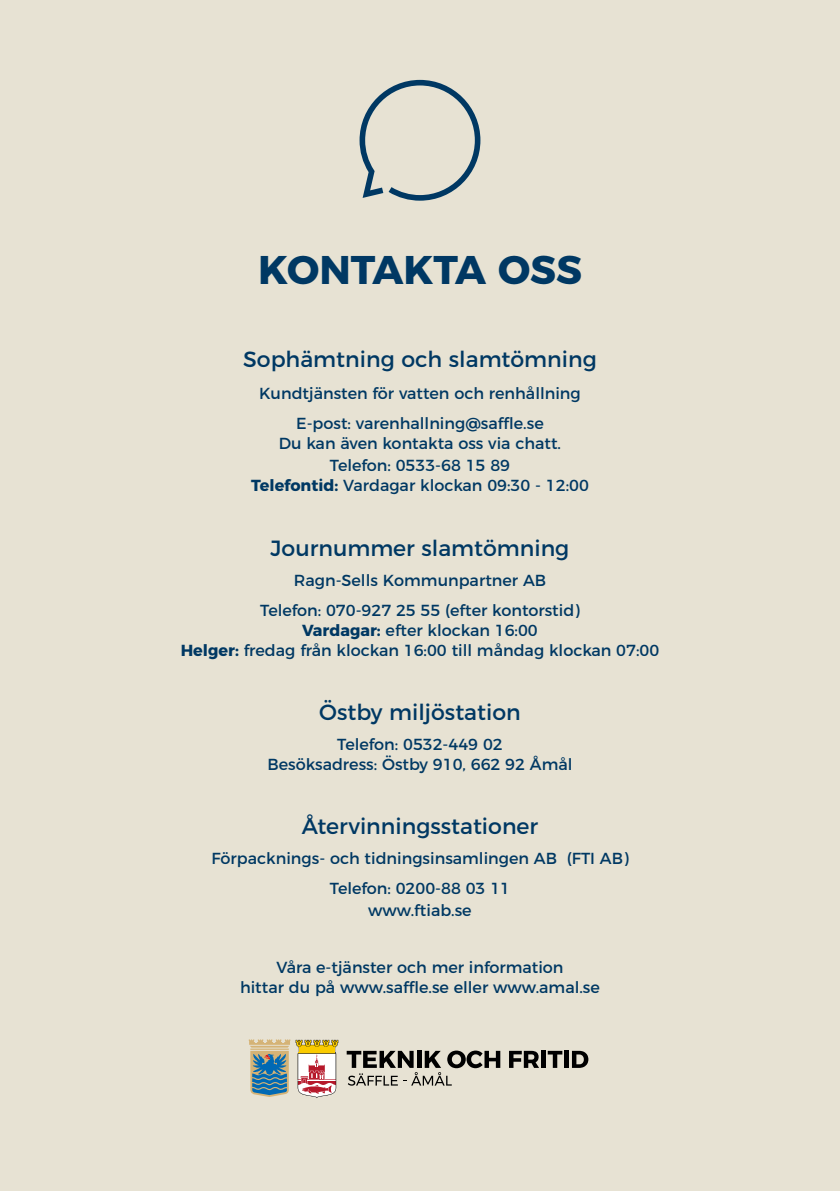
<style>
.page{position:relative;width:840px;height:1191px;background:#fff}
.page>*{position:absolute;margin:0;border:0;box-sizing:border-box;transform-origin:0 0}
.t1{font:700 40px "Montserrat";color:#003863}
.t2{font:22px "Montserrat";color:#003863}
.t3{font:16px/30px "Montserrat";color:#003863;text-align:center}
.s1{font-weight:700}
</style>
<div class="page">
<div style="left:0;top:0;width:839px;height:1191px;background:#e7e2d3"></div>
<svg style="left:359px;top:80px;width:121px;height:121px"></svg>
<svg style="left:249px;top:1039px;width:89px;height:59px"></svg>
<svg style="left:509px;top:1050px;width:30px;height:18px"></svg>
<hr style="left:541px;top:1050px;width:4px;height:18px;background:#000">
<svg style="left:547px;top:1050px;width:15px;height:18px"></svg>
<hr style="left:564px;top:1050px;width:4px;height:18px;background:#000">
<svg style="left:571px;top:1050px;width:17px;height:18px"></svg>
<svg style="left:346px;top:1050px;width:154px;height:35px"></svg>
<h1 class="t1" style="left:258px;top:236px;width:325px">KONTAKTA OSS</h1>
<h2 class="t2" style="left:243px;top:342px;width:355px">Sophämtning och slamtömning</h2>
<p class="t3" style="left:259px;top:377px;width:323px">Kundtjänsten för vatten och renhållning<br>E-post: varenhallning@saffle.se</p>
<p class="t3" style="left:279px;top:431px;width:283px;line-height:22px">Du kan även kontakta oss via chatt.<br>Telefon: 0533-68 15 89</p>
<p class="t3" style="left:251px;top:469px;width:339px"><span class="s1">Telefontid:</span> Vardagar klockan 09:30 - 12:00</p>
<h2 class="t2" style="left:270px;top:530px;width:300px">Journummer slamtömning</h2>
<p class="t3" style="left:260px;top:563px;width:321px">Ragn-Sells Kommunpartner AB<br>Telefon: 070-927 25 55 (efter kontorstid)</p>
<p class="t3" style="left:180px;top:618px;width:480px;line-height:20px"><span class="s1">Vardagar:</span> efter klockan 16:00<br><span class="s1">Helger:</span> fredag från klockan 16:00 till måndag klockan 07:00</p>
<h2 class="t2" style="left:319px;top:694px;width:203px">Östby miljöstation</h2>
<p class="t3" style="left:267px;top:732px;width:306px;line-height:20px">Telefon: 0532-449 02<br>Besöksadress: Östby 910, 662 92 Åmål</p>
<h2 class="t2" style="left:301px;top:808px;width:238px">Återvinningsstationer</h2>
<p class="t3" style="left:211px;top:841px;width:418px">Förpacknings- och tidningsinsamlingen AB (FTI AB)<br>Telefon: 0200-88 03 11</p>
<p class="t3" style="left:368px;top:893px;width:105px">www.ftiab.se</p>
<p class="t3" style="left:240px;top:956px;width:361px;line-height:19.2px">Våra e-tjänster och mer information<br>hittar du på www.saffle.se eller www.amal.se</p>
</div>
